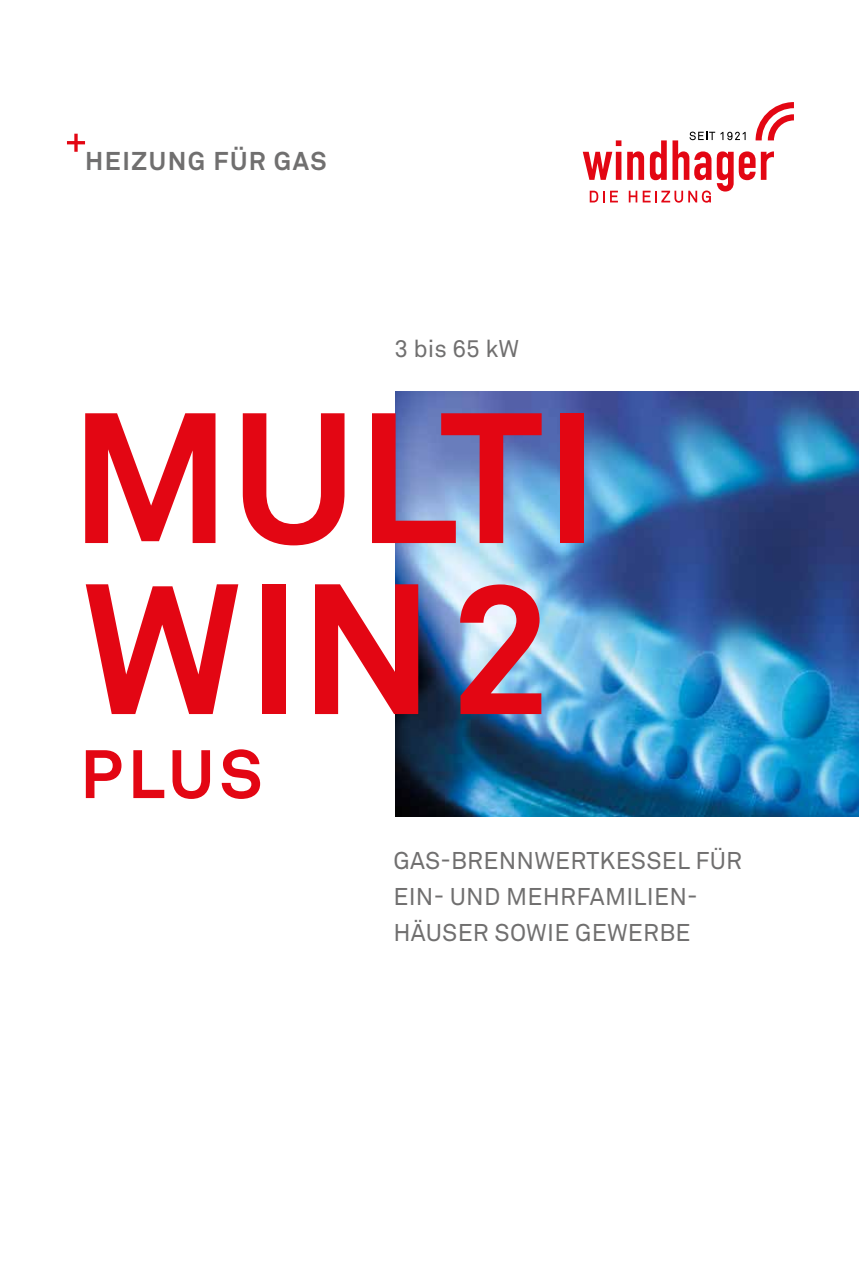
<style>
.page{position:relative;width:859px;height:1263px;background:#fff}
.page>*{position:absolute;margin:0;border:0;box-sizing:border-box;transform-origin:0 0}
.t1{font:700 183px/171px "Akkurat Pro";letter-spacing:.005em;color:#e30613}
.t2{font:700 67.5px "Akkurat Pro";color:#e30613}
.t3{font:700 25.5px "Akkurat Pro";letter-spacing:.06em;color:#706f6f}
.t4{font:24px/36px "Akkurat Pro";letter-spacing:.01em;color:#706f6f}
</style>
<div class="page">
<img style="left:395px;top:391px;width:464px;height:425px">
<svg style="left:583px;top:140px;width:38px;height:40px"></svg>
<svg style="left:590px;top:191px;width:28px;height:11px"></svg>
<svg style="left:627px;top:102px;width:167px;height:101px"></svg>
<svg style="left:67px;top:134px;width:18px;height:18px"></svg>
<p class="t3" style="left:85px;top:145px;width:243px">HEIZUNG FÜR GAS</p>
<p class="t4" style="left:394px;top:331px;width:126px">3 bis 65 kW</p>
<h1 class="t1" style="left:70px;top:391px;width:530px">MULTI<br>WIN2</h1>
<h2 class="t2" style="left:80px;top:733px;width:184px">PLUS</h2>
<p class="t4" style="left:393px;top:843px;width:350px">GAS-BRENNWERTKESSEL FÜR<br>EIN- UND MEHRFAMILIEN-<br>HÄUSER SOWIE GEWERBE</p>
</div>
